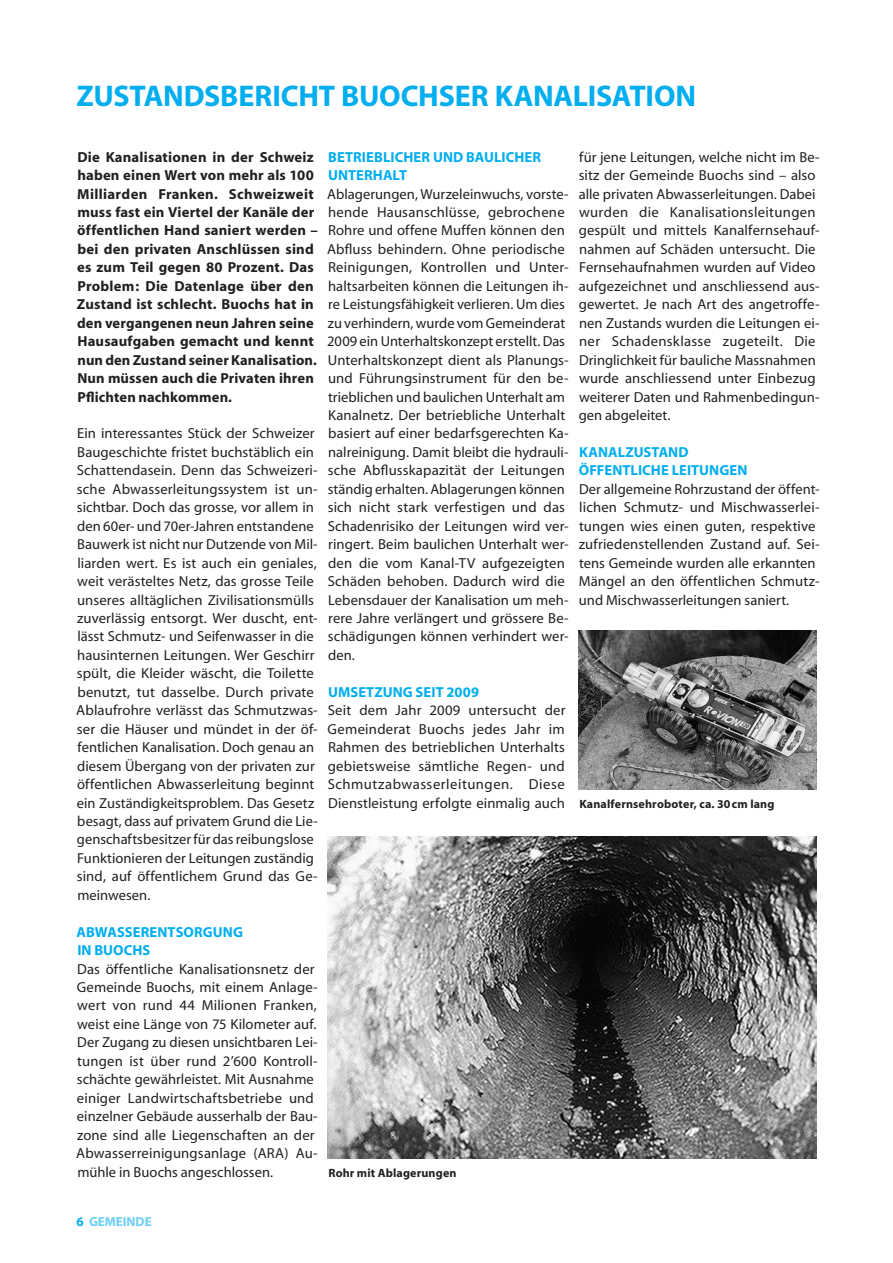
<style>
.page{position:relative;width:893px;height:1263px;background:#fff}
.page>*{position:absolute;margin:0;border:0;box-sizing:border-box;transform-origin:0 0}
.t1{font:700 30px "Myriad";letter-spacing:-.01em;color:#00aeef}
.t2{font:14.55px/18.5px "Myriad";letter-spacing:.005em;color:#231f20}
.t3{font:700 14.55px/18.5px "Myriad";letter-spacing:.01em;color:#231f20}
.t4{font:700 14.55px/18.5px "Myriad";letter-spacing:.005em;color:#00aeef}
.t5{font:700 13.05px "Myriad";color:#6bcff6}
.t6{font:700 12px "Myriad";letter-spacing:.015em;color:#231f20}
.s1{color:#00aeef}
</style>
<div class="page">
<img style="left:578px;top:630px;width:238px;height:159px">
<img style="left:327px;top:836px;width:489px;height:322px">
<h1 class="t1" style="left:77px;top:81px;width:621px">ZUSTANDSBERICHT BUOCHSER KANALISATION</h1>
<p class="t3" style="left:77px;top:148px;width:243px">Die Kanalisationen in der Schweiz haben einen Wert von mehr als 100<br>Milliarden Franken. Schweizweit muss fast ein Viertel der Kanäle der öffentlichen Hand saniert werden – bei den privaten Anschlüssen sind es zum Teil gegen 80 Prozent. Das Problem: Die Datenlage über den Zustand ist schlecht. Buochs hat in den vergangenen neun Jahren seine Hausaufgaben gemacht und kennt nun den Zustand seiner Kanalisation.<br>Nun müssen auch die Privaten ihren Pflichten nachkommen.</p>
<p class="t2" style="left:76px;top:425px;width:243px">Ein interessantes Stück der Schweizer Baugeschichte fristet buchstäblich ein Schattendasein. Denn das Schweizeri&shy;sche Abwasserleitungssystem ist un&shy;sichtbar. Doch das grosse, vor allem in den 60er- und 70er-Jahren entstandene Bauwerk ist nicht nur Dutzende von Mil&shy;liarden wert. Es ist auch ein geniales, weit verästeltes Netz, das grosse Teile unseres alltäglichen Zivilisationsmülls zuverlässig entsorgt. Wer duscht, ent&shy;lässt Schmutz- und Seifenwasser in die hausinternen Leitungen. Wer Geschirr spült, die Kleider wäscht, die Toilette benutzt, tut dasselbe. Durch private Ablaufrohre verlässt das Schmutzwas&shy;ser die Häuser und mündet in der öf&shy;fentlichen Kanalisation. Doch genau an diesem Übergang von der privaten zur öffentlichen Abwasserleitung beginnt ein Zuständigkeitsproblem. Das Gesetz besagt, dass auf privatem Grund die Lie&shy;genschaftsbesitzer für das reibungslose Funktionieren der Leitungen zuständig sind, auf öffentlichem Grund das Ge&shy;meinwesen.</p>
<p class="t4" style="left:77px;top:923px;width:168px">ABWASSERENTSORGUNG<br>IN BUOCHS</p>
<p class="t2" style="left:76px;top:960px;width:243px">Das öffentliche Kanalisationsnetz der Gemeinde Buochs, mit einem Anlage&shy;wert von rund 44 Milionen Franken, weist eine Länge von 75 Kilometer auf.<br>Der Zugang zu diesen unsichtbaren Lei&shy;tungen ist über rund 2’600 Kontroll&shy;schächte gewährleistet. Mit Ausnahme einiger Landwirtschaftsbetriebe und einzelner Gebäude ausserhalb der Bau&shy;zone sind alle Liegenschaften an der Abwasserreinigungsanlage (ARA) Au&shy;mühle in Buochs angeschlossen.</p>
<p class="t4" style="left:328px;top:148px;width:215px">BETRIEBLICHER UND BAULICHER<br>UNTERHALT</p>
<p class="t2" style="left:327px;top:185px;width:243px">Ablagerungen, Wurzeleinwuchs, vorste&shy;hende Hausanschlüsse, gebrochene Rohre und offene Muffen können den Abfluss behindern. Ohne periodische Reinigungen, Kontrollen und Unter&shy;haltsarbeiten können die Leitungen ih&shy;re Leistungsfähigkeit verlieren. Um dies zu verhindern, wurde vom Gemeinderat 2009 ein Unterhaltskonzept erstellt. Das Unterhaltskonzept dient als Planungs&shy;und Führungsinstrument für den be&shy;trieblichen und baulichen Unterhalt am Kanalnetz. Der betriebliche Unterhalt basiert auf einer bedarfsgerechten Ka&shy;nalreinigung. Damit bleibt die hydrauli&shy;sche Abflusskapazität der Leitungen ständig erhalten. Ablagerungen können sich nicht stark verfestigen und das Schadenrisiko der Leitungen wird ver&shy;ringert. Beim baulichen Unterhalt wer&shy;den die vom Kanal-TV aufgezeigten Schäden behoben. Dadurch wird die Lebensdauer der Kanalisation um meh&shy;rere Jahre verlängert und grössere Be&shy;schädigungen können verhindert wer&shy;den.</p>
<p class="t4" style="left:328px;top:683px;width:153px">UMSETZUNG SEIT 2009</p>
<p class="t2" style="left:328px;top:702px;width:239px;text-align:justify">Seit dem Jahr 2009 untersucht der Gemeinderat Buochs jedes Jahr im Rahmen des betrieblichen Unterhalts gebietsweise sämtliche Regen- und Schmutzabwasserleitungen. Diese Dienstleistung erfolgte einmalig auch</p>
<p class="t6" style="left:328px;top:1166px;width:130px">Rohr mit Ablagerungen</p>
<p class="t2" style="left:579px;top:148px;width:242px">für jene Leitungen, welche nicht im Be&shy;sitz der Gemeinde Buochs sind – also alle privaten Abwasserleitungen. Dabei wurden die Kanalisationsleitungen gespült und mittels Kanalfernsehauf&shy;nahmen auf Schäden untersucht. Die Fernsehaufnahmen wurden auf Video aufgezeichnet und anschliessend aus&shy;gewertet. Je nach Art des angetroffe&shy;nen Zustands wurden die Leitungen ei&shy;ner Schadensklasse zugeteilt. Die Dringlichkeit für bauliche Massnahmen wurde anschliessend unter Einbezug weiterer Daten und Rahmenbedingun&shy;gen abgeleitet.</p>
<p class="t4" style="left:579px;top:443px;width:170px">KANALZUSTAND<br>ÖFFENTLICHE LEITUNGEN</p>
<p class="t2" style="left:579px;top:480px;width:242px">Der allgemeine Rohrzustand der öffent&shy;lichen Schmutz- und Mischwasserlei&shy;tungen wies einen guten, respektive zufriedenstellenden Zustand auf. Sei&shy;tens Gemeinde wurden alle erkannten Mängel an den öffentlichen Schmutz&shy;und Mischwasserleitungen saniert.</p>
<p class="t6" style="left:579px;top:797px;width:197px">Kanalfernsehroboter, ca. 30cm lang</p>
<p class="t5" style="left:77px;top:1215px;width:77px"><span class="s1">6</span> GEMEINDE</p>
</div>
